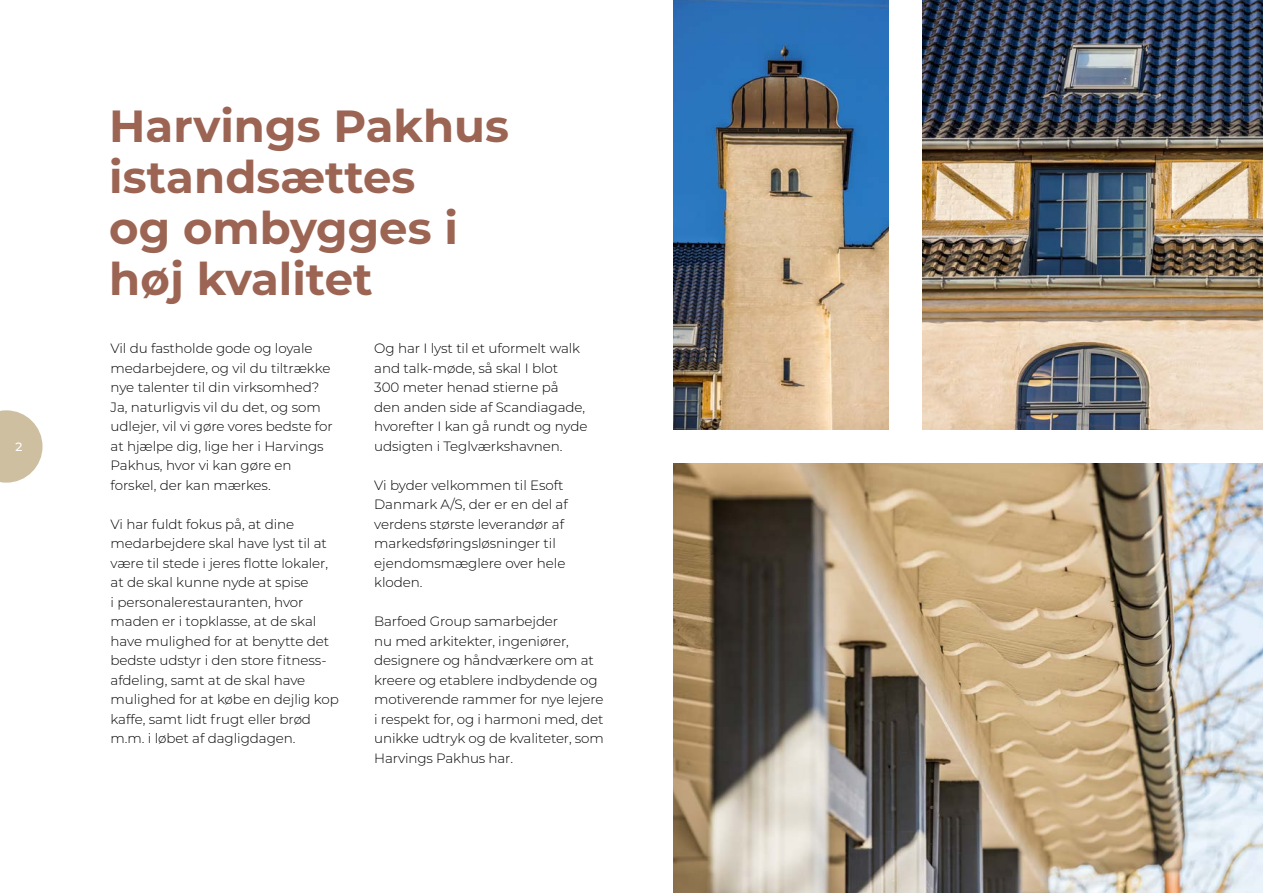
<style>
.page{position:relative;width:1263px;height:893px;background:#fff}
.page>*{position:absolute;margin:0;border:0;box-sizing:border-box;transform-origin:0 0}
.t1{font:700 45px/51px "Montserrat";color:#9c6453}
.Brød{font:300 13.5px/19.5px "Montserrat";letter-spacing:-.005em;color:#000}
.t2{font:500 12px "Montserrat";color:#fff}
</style>
<div class="page">
<img style="left:673px;top:463px;width:590px;height:430px">
<img style="left:923px;top:0;width:340px;height:429px">
<img style="left:673px;top:0;width:216px;height:429px">
<svg style="left:0;top:410px;width:43px;height:73px"></svg>
<p class="t2" style="left:15px;top:438px;width:10px">2</p>
<h1 class="t1" style="left:109px;top:98px;width:401px">Harvings Pakhus istandsættes<br>og ombygges i høj kvalitet</h1>
<p class="Brød" style="left:111px;top:338px;width:224px">Vil du fastholde gode og loyale medarbejdere, og vil du tiltrække nye talenter til din virksomhed?<br>Ja, naturligvis vil du det, og som udlejer, vil vi gøre vores bedste for at hjælpe dig, lige her i Harvings<br>Pakhus, hvor vi kan gøre en forskel, der kan mærkes.</p>
<p class="Brød" style="left:111px;top:514px;width:230px">Vi har fuldt fokus på, at dine medarbejdere skal have lyst til at være til stede i jeres flotte lokaler, at de skal kunne nyde at spise<br>i personalerestauranten, hvor maden er i topklasse, at de skal have mulighed for at benytte det bedste udstyr i den store fitness&shy;afdeling, samt at de skal have mulighed for at købe en dejlig kop kaffe, samt lidt frugt eller brød m.m. i løbet af dagligdagen.</p>
<p class="Brød" style="left:374px;top:338px;width:215px">Og har I lyst til et uformelt walk and talk-møde, så skal I blot<br>300 meter henad stierne på den anden side af Scandiagade, hvorefter I kan gå rundt og nyde udsigten i Teglværkshavnen.</p>
<p class="Brød" style="left:374px;top:475px;width:195px">Vi byder velkommen til Esoft<br>Danmark A/S, der er en del af verdens største leverandør af markedsføringsløsninger til ejendomsmæglere over hele kloden.</p>
<p class="Brød" style="left:374px;top:611px;width:231px">Barfoed Group samarbejder<br>nu med arkitekter, ingeniører, designere og håndværkere om at kreere og etablere indbydende og motiverende rammer for nye lejere i respekt for, og i harmoni med, det unikke udtryk og de kvaliteter, som<br>Harvings Pakhus har.</p>
</div>
